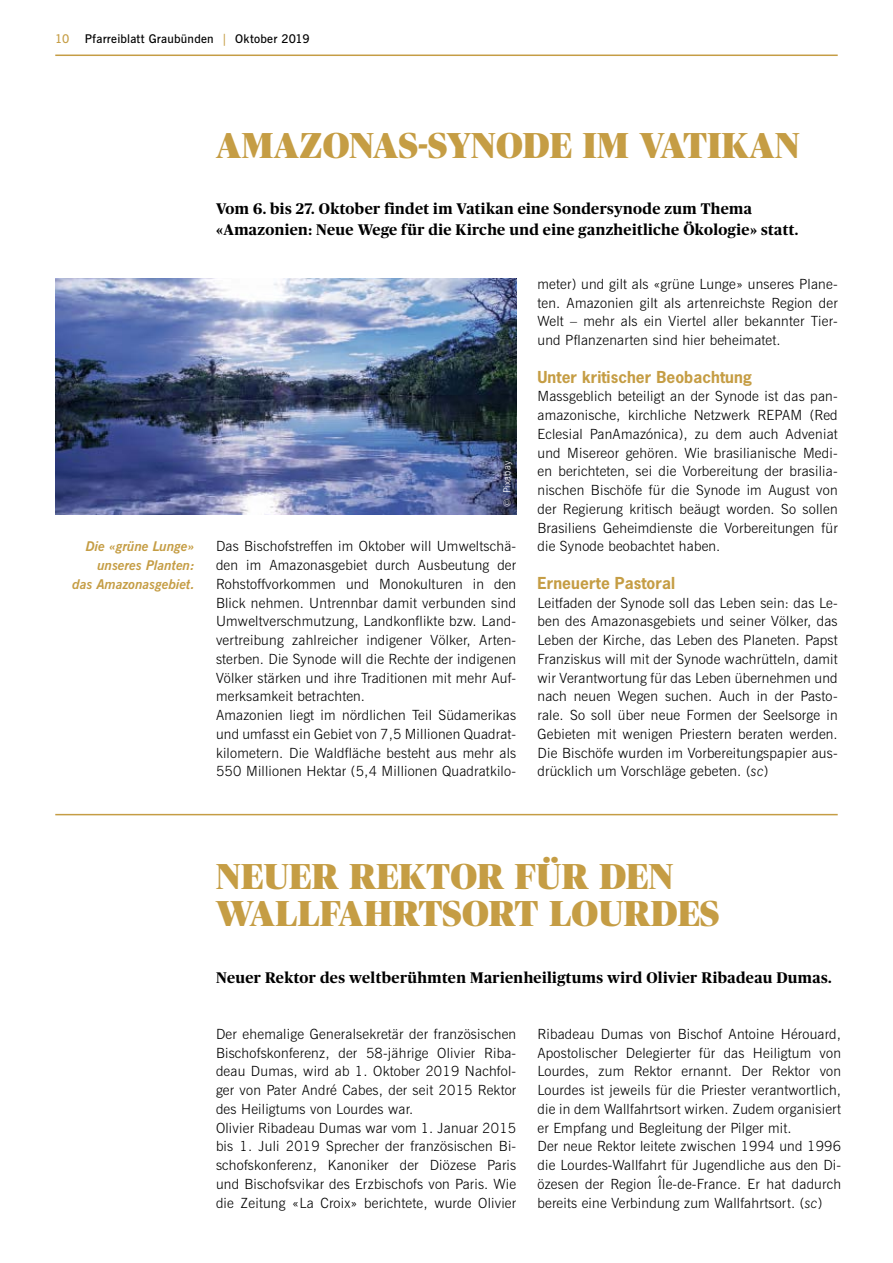
<style>
.page{position:relative;width:893px;height:1263px;background:#fff}
.page>*{position:absolute;margin:0;border:0;box-sizing:border-box;transform-origin:0 0}
.t1{font:900 36px/37.5px "Publico Banner";letter-spacing:.015em;color:#c59d44}
.t2{font:700 15.6px "News Gothic";letter-spacing:.005em;color:#c59d44}
.t3{font:700 15.3px/21px "Publico";letter-spacing:.025em;color:#000}
.t4{font:300 14.1px/18.8px "News Gothic BT";letter-spacing:.015em;color:#000}
.t5{font:italic 700 13.5px/18.8px "News Gothic BT";color:#c59d44;text-align:right}
.t6{font:600 12px "News Gothic BT";letter-spacing:.02em;color:#000}
.t7{font:600 12px "News Gothic BT";color:#c59d44}
.t8{font:300 9.75px "News Gothic BT";letter-spacing:.015em;color:#fff}
.s1{color:#c59d44}
.s2{font-style:italic}
</style>
<div class="page">
<hr style="left:55px;top:55px;width:783px;height:1px;background:#c59d44">
<img style="left:55px;top:279px;width:461px;height:235px">
<hr style="left:55px;top:814px;width:783px;height:1px;background:#c59d44">
<p class="t7" style="left:55px;top:32px;width:16px">10</p>
<p class="t6" style="left:85px;top:32px;width:226px">Pfarreiblatt Graubünden <span class="s1">|</span> Oktober 2019</p>
<h1 class="t1" style="left:216px;top:126px;width:585px">AMAZONAS-SYNODE IM VATIKAN</h1>
<p class="t5" style="left:73px;top:537px;width:124px">Die «grüne Lunge» unseres Planten:<br>das Amazonasgebiet.</p>
<p class="t3" style="left:216px;top:198px;width:584px">Vom 6. bis 27. Oktober findet im Vatikan eine Sondersynode zum Thema «Amazonien: Neue Wege für die Kirche und eine ganzheitliche Ökologie» statt.</p>
<p class="t8" style="left:501px;top:507px;width:48px;rotate:-90deg">© Pixabay</p>
<p class="t4" style="left:216px;top:537px;width:302px">Das Bischofstreffen im Oktober will Umweltschä&shy;den im Amazonasgebiet durch Ausbeutung der Rohstoffvorkommen und Monokulturen in den Blick nehmen. Untrennbar damit verbunden sind Umweltverschmutzung, Landkonflikte bzw. Land&shy;vertreibung zahlreicher indigener Völker, Arten&shy;sterben. Die Synode will die Rechte der indigenen Völker stärken und ihre Traditionen mit mehr Auf&shy;merksamkeit betrachten.<br>Amazonien liegt im nördlichen Teil Südamerikas und umfasst ein Gebiet von 7,5 Millionen Quadrat&shy;kilometern. Die Waldfläche besteht aus mehr als 550 Millionen Hektar (5,4 Millionen Quadratkilo-</p>
<p class="t4" style="left:537px;top:274px;width:302px;text-align:justify">meter) und gilt als «grüne Lunge» unseres Plane&shy;ten. Amazonien gilt als artenreichste Region der Welt – mehr als ein Viertel aller bekannter Tier&shy;und Pflanzenarten sind hier beheimatet.</p>
<p class="t2" style="left:537px;top:366px;width:216px">Unter kritischer Beobachtung</p>
<p class="t4" style="left:537px;top:387px;width:302px;text-align:justify">Massgeblich beteiligt an der Synode ist das pan&shy;amazonische, kirchliche Netzwerk REPAM (Red Eclesial PanAmazónica), zu dem auch Adveniat und Misereor gehören. Wie brasilianische Medi&shy;en berichteten, sei die Vorbereitung der brasilia&shy;nischen Bischöfe für die Synode im August von der Regierung kritisch beäugt worden. So sollen Brasiliens Geheimdienste die Vorbereitungen für die Synode beobachtet haben.</p>
<p class="t2" style="left:537px;top:573px;width:139px">Erneuerte Pastoral</p>
<p class="t4" style="left:537px;top:593px;width:302px;text-align:justify">Leitfaden der Synode soll das Leben sein: das Le&shy;ben des Amazonasgebiets und seiner Völker, das Leben der Kirche, das Leben des Planeten. Papst Franziskus will mit der Synode wachrütteln, damit wir Verantwortung für das Leben übernehmen und nach neuen Wegen suchen. Auch in der Pasto&shy;rale. So soll über neue Formen der Seelsorge in Gebieten mit wenigen Priestern beraten werden.<br>Die Bischöfe wurden im Vorbereitungspapier aus&shy;drücklich um Vorschläge gebeten. (<span class="s2">sc</span>)</p>
<h1 class="t1" style="left:216px;top:857px;width:504px">NEUER REKTOR FÜR DEN<br>WALLFAHRTSORT LOURDES</h1>
<p class="t3" style="left:216px;top:967px;width:617px">Neuer Rektor des weltberühmten Marienheiligtums wird Olivier Ribadeau Dumas.</p>
<p class="t4" style="left:216px;top:1024px;width:302px">Der ehemalige Generalsekretär der französischen Bischofskonferenz, der 58-jährige Olivier Riba&shy;deau Dumas, wird ab 1. Oktober 2019 Nachfol&shy;ger von Pater André Cabes, der seit 2015 Rektor des Heiligtums von Lourdes war.<br>Olivier Ribadeau Dumas war vom 1. Januar 2015 bis 1. Juli 2019 Sprecher der französischen Bi&shy;schofskonferenz, Kanoniker der Diözese Paris und Bischofsvikar des Erzbischofs von Paris. Wie die Zeitung «La Croix» berichtete, wurde Olivier</p>
<p class="t4" style="left:537px;top:1024px;width:305px">Ribadeau Dumas von Bischof Antoine Hérouard, Apostolischer Delegierter für das Heiligtum von Lourdes, zum Rektor ernannt. Der Rektor von Lourdes ist jeweils für die Priester verantwortlich, die in dem Wallfahrtsort wirken. Zudem organisiert er Empfang und Begleitung der Pilger mit.<br>Der neue Rektor leitete zwischen 1994 und 1996 die Lourdes-Wallfahrt für Jugendliche aus den Di&shy;özesen der Region Île-de-France. Er hat dadurch bereits eine Verbindung zum Wallfahrtsort. (<span class="s2">sc</span>)</p>
</div>
